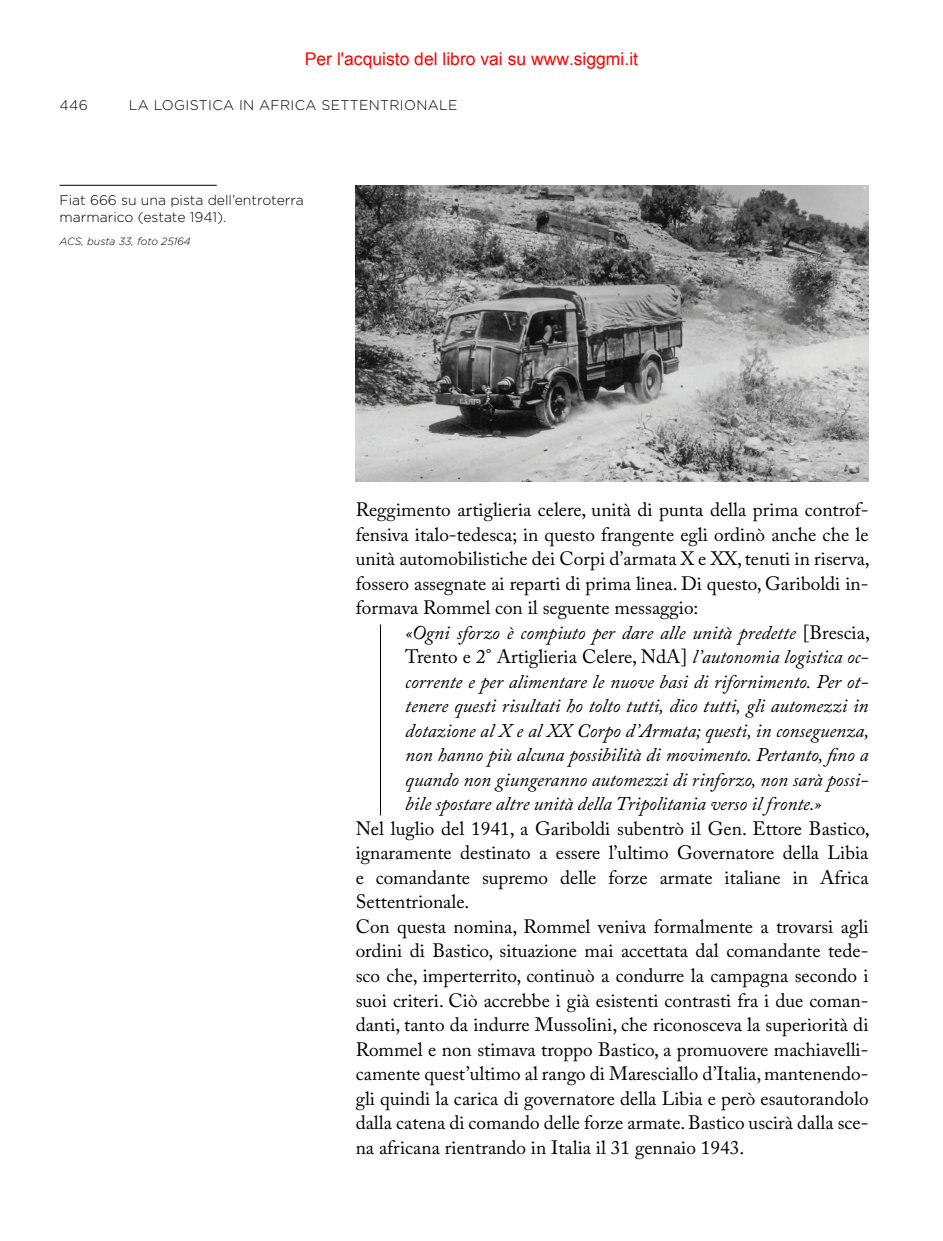
<style>
.page{position:relative;width:943px;height:1241px;background:#fff}
.page>*{position:absolute;margin:0;border:0;box-sizing:border-box;transform-origin:0 0}
.t1{font:19.25px/24.5px "Adobe Caslon Pro";color:#000;text-align:justify}
.t2{font:italic 19.25px/24.5px "Adobe Caslon Pro";color:#000;text-align:justify}
.t3{font:17.5px "Arial";color:#f00}
.t4{font:300 14px/16.8px "Gotham";color:#000}
.t5{font:300 14px "Gotham";letter-spacing:.025em;color:#000}
.t6{font:italic 300 10.5px "Gotham";color:#000}
.s1{font-style:normal}
</style>
<div class="page">
<hr style="left:380px;top:624px;width:1px;height:191px;background:#000">
<img style="left:356px;top:185px;width:512px;height:296px">
<hr style="left:60px;top:185px;width:157px;height:1px;background:#000">
<p class="t3" style="left:305px;top:48px;width:335px">Per l'acquisto del libro vai su www.siggmi.it</p>
<p class="t5" style="left:60px;top:97px;width:30px">446</p>
<p class="t5" style="left:129px;top:97px;width:330px">La logistica in Africa Settentrionale</p>
<p class="t4" style="left:60px;top:192px;width:246px">Fiat 666 su una pista dell’entroterra marmarico (estate 1941).</p>
<p class="t6" style="left:60px;top:234px;width:133px">ACS, busta 33, foto 25164</p>
<p class="t1" style="left:356px;top:497px;width:515px">Reggimento artiglieria celere, unità di punta della prima controf&shy;fensiva italo-tedesca; in questo frangente egli ordinò anche che le unità automobilistiche dei Corpi d’armata X e XX, tenuti in riserva, fossero assegnate ai reparti di prima linea. Di questo, Gariboldi in&shy;formava Rommel con il seguente messaggio:</p>
<p class="t2" style="left:405px;top:619px;width:466px">«Ogni sforzo è compiuto per dare alle unità predette <span class="s1">[Brescia, Trento e 2° Artiglieria Celere, NdA]</span> l’autonomia logistica oc&shy;corrente e per alimentare le nuove basi di rifornimento. Per ot&shy;tenere questi risultati ho tolto tutti, dico tutti, gli automezzi in dotazione al X e al XX Corpo d’Armata; questi, in conseguenza, non hanno più alcuna possibilità di movimento. Pertanto, fino a quando non giungeranno automezzi di rinforzo, non sarà possi&shy;bile spostare altre unità della Tripolitania verso il fronte.»</p>
<p class="t1" style="left:356px;top:815px;width:515px;text-align:left">Nel luglio del 1941, a Gariboldi subentrò il Gen. Ettore Bastico, ignaramente destinato a essere l’ultimo Governatore della Libia e comandante supremo delle forze armate italiane in Africa Settentrionale.<br>Con questa nomina, Rommel veniva formalmente a trovarsi agli ordini di Bastico, situazione mai accettata dal comandante tede&shy;sco che, imperterrito, continuò a condurre la campagna secondo i suoi criteri. Ciò accrebbe i già esistenti contrasti fra i due coman&shy;danti, tanto da indurre Mussolini, che riconosceva la superiorità di Rommel e non stimava troppo Bastico, a promuovere machiavelli&shy;camente quest’ultimo al rango di Maresciallo d’Italia, mantenendo&shy;gli quindi la carica di governatore della Libia e però esautorandolo dalla catena di comando delle forze armate. Bastico uscirà dalla sce&shy;na africana rientrando in Italia il 31 gennaio 1943.</p>
</div>
